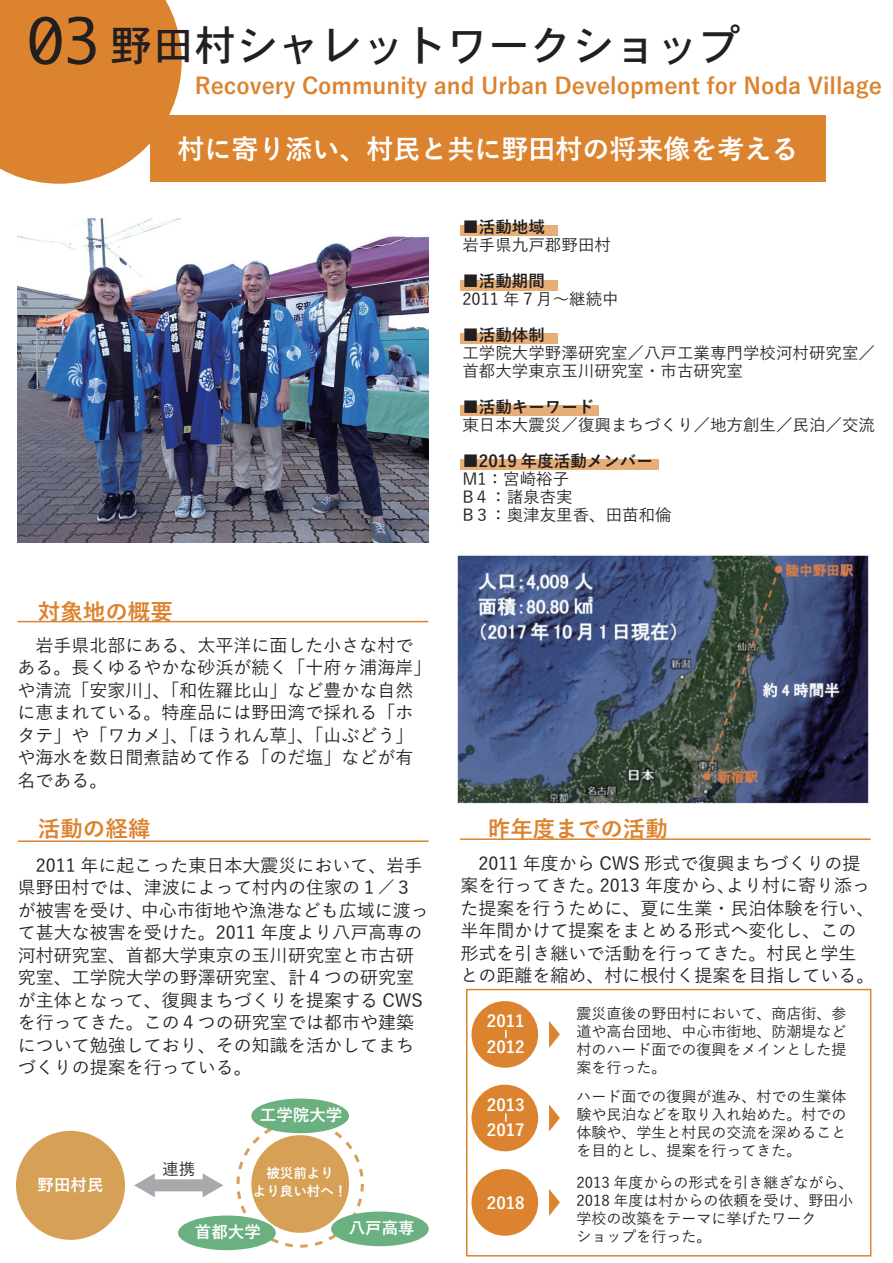
<style>
.page{position:relative;width:893px;height:1263px;background:#fff}
.page>*{position:absolute;margin:0;border:0;box-sizing:border-box;transform-origin:0 0}
.t1{font:42px "Osaka Mono";color:#231f20}
.t2{font:700 27px "Yu Go";color:#fff}
.t3{font:700 22.5px "Yu Go";color:#db832e}
.t4{font:500 18px/22.5px "Yu Go";color:#231f20}
.t5{font:500 16.5px/18px "Yu Go";color:#231f20}
.t6{font:700 16.5px/25.5px "Yu Go";color:#fff}
.t7{font:700 16.5px "Yu Go";color:#231f20}
.t8{font:500 15px/18px "Yu Go";color:#231f20;text-align:justify}
.t9{font:700 13.5px "Yu Go";color:#fff}
.s1{font-size:72px}
.s2{font-size:16.5px}
</style>
<div class="page">
<div style="left:460px;top:459px;width:199px;height:11px;background:#e7ae77"></div>
<div style="left:460px;top:405px;width:139px;height:11px;background:#e7ae77"></div>
<div style="left:460px;top:333px;width:98px;height:11px;background:#e7ae77"></div>
<div style="left:460px;top:280px;width:98px;height:11px;background:#e7ae77"></div>
<div style="left:460px;top:225px;width:98px;height:11px;background:#e7ae77"></div>
<div style="left:150px;top:115px;width:675px;height:66px;background:#db832e"></div>
<div style="left:0;top:0;width:182px;height:184px;background:#db832e"></div>
<div style="left:471px;top:1001px;width:67px;height:67px;background:#db832e;border-radius:50%"></div>
<div style="left:471px;top:1085px;width:67px;height:66px;background:#db832e;border-radius:50%"></div>
<div style="left:471px;top:1169px;width:67px;height:67px;background:#db832e;border-radius:50%"></div>
<div style="left:466px;top:989px;width:405px;height:267px;border:2px solid #db832e"></div>
<svg style="left:549px;top:1021px;width:11px;height:27px"></svg>
<svg style="left:549px;top:1104px;width:11px;height:27px"></svg>
<svg style="left:549px;top:1189px;width:11px;height:27px"></svg>
<hr style="left:18px;top:621px;width:410px;height:1px;background:#db832e">
<hr style="left:18px;top:840px;width:411px;height:2px;background:#db832e">
<hr style="left:460px;top:838px;width:411px;height:2px;background:#db832e">
<svg style="left:505px;top:1030px;width:2px;height:8px"></svg>
<div style="left:16px;top:1131px;width:109px;height:109px;background:#d6a057;border-radius:50%"></div>
<svg style="left:505px;top:1113px;width:2px;height:9px"></svg>
<img style="left:17px;top:219px;width:411px;height:324px">
<img style="left:457px;top:555px;width:412px;height:249px">
<div style="left:251px;top:1135px;width:98px;height:98px;background:#d6a057;border-radius:50%"></div>
<div style="left:236px;top:1120px;width:128px;height:128px;border:3px dashed #d6a057;border-radius:50%"></div>
<div style="left:251px;top:1098px;width:98px;height:35px;background:#6ab081;border-radius:50%"></div>
<div style="left:331px;top:1211px;width:98px;height:35px;background:#6ab081;border-radius:50%"></div>
<div style="left:178px;top:1215px;width:98px;height:35px;background:#6ab081;border-radius:50%"></div>
<div style="left:151px;top:1179px;width:55px;height:12px;background:#a8a9ad"></div>
<svg style="left:134px;top:1173px;width:21px;height:24px"></svg>
<svg style="left:203px;top:1173px;width:20px;height:24px"></svg>
<h1 class="t1" style="left:28px;top:24px;width:714px"><span class="s1">03</span> 野田村シャレットワークショップ</h1>
<p class="t3" style="left:195px;top:73px;width:688px">Recovery Community and Urban Development for Noda Village</p>
<h2 class="t2" style="left:177px;top:134px;width:623px">村に寄り添い、村民と共に野田村の将来像を考える</h2>
<p class="t3" style="left:38px;top:599px;width:136px">対象地の概要</p>
<p class="t4" style="left:18px;top:632px;width:415px">　岩手県北部にある、太平洋に面した小さな村である。長くゆるやかな砂浜が続く「十府ヶ浦海岸」や清流「安家川」、「和佐羅比山」など豊かな自然に恵まれている。特産品には野田湾で採れる「ホタテ」や「ワカメ」、「ほうれん草」、「山ぶどう」や海水を数日間煮詰めて作る「のだ塩」などが有名である。</p>
<p class="t3" style="left:38px;top:816px;width:114px">活動の経緯</p>
<p class="t4" style="left:18px;top:851px;width:412px">　2011 年に起こった東日本大震災において、岩手県野田村では、津波によって村内の住家の１<span class="s2">／</span>３が被害を受け、中心市街地や漁港なども広域に渡って甚大な被害を受けた。2011 年度より八戸高専の河村研究室、首都大学東京の玉川研究室と市古研究室、工学院大学の野澤研究室、計４つの研究室が主体となって、復興まちづくりを提案する CWSを行ってきた。この４つの研究室では都市や建築について勉強しており、その知識を活かしてまちづくりの提案を行っている。</p>
<p class="t6" style="left:260px;top:1103px;width:84px">工学院大学</p>
<p class="t5" style="left:162px;top:1157px;width:35px">連携</p>
<p class="t9" style="left:266px;top:1165px;width:69px">被災前より</p>
<p class="t6" style="left:38px;top:1172px;width:67px">野田村民</p>
<p class="t9" style="left:253px;top:1183px;width:96px">より良い村へ！</p>
<p class="t6" style="left:195px;top:1220px;width:67px">首都大学</p>
<p class="t6" style="left:349px;top:1216px;width:67px">八戸高専</p>
<p class="t7" style="left:462px;top:217px;width:84px">■活動地域</p>
<p class="t5" style="left:462px;top:234px;width:150px">岩手県九戸郡野田村</p>
<p class="t7" style="left:462px;top:271px;width:84px">■活動期間</p>
<p class="t5" style="left:462px;top:288px;width:158px">2011 年７月～継続中</p>
<p class="t7" style="left:462px;top:325px;width:84px">■活動体制</p>
<p class="t5" style="left:462px;top:342px;width:414px">工学院大学野澤研究室／八戸工業専門学校河村研究室／首都大学東京玉川研究室・市古研究室</p>
<p class="t7" style="left:462px;top:397px;width:133px">■活動キーワード</p>
<p class="t5" style="left:462px;top:414px;width:414px">東日本大震災／復興まちづくり／地方創生／民泊／交流</p>
<p class="t7" style="left:462px;top:451px;width:192px">■2019 年度活動メンバー</p>
<p class="t5" style="left:462px;top:468px;width:211px">M1：宮崎裕子　　<br>B４：諸泉杏実<br>B３：奥津友里香、田苗和倫</p>
<p class="t3" style="left:488px;top:816px;width:181px">昨年度までの活動</p>
<p class="t4" style="left:460px;top:849px;width:415px">　2011 年度から CWS 形式で復興まちづくりの提案を行ってきた。2013 年度から、より村に寄り添った提案を行うために、夏に生業・民泊体験を行い、半年間かけて提案をまとめる形式へ変化し、この形式を引き継いで活動を行ってきた。村民と学生との距離を縮め、村に根付く提案を目指している。</p>
<p class="t6" style="left:487px;top:1008px;width:39px">2011</p>
<p class="t6" style="left:487px;top:1034px;width:39px">2012</p>
<p class="t6" style="left:487px;top:1092px;width:39px">2013<br>2017</p>
<p class="t6" style="left:487px;top:1190px;width:39px">2018</p>
<p class="t8" style="left:576px;top:1002px;width:271px">震災直後の野田村において、商店街、参道や高台団地、中心市街地、防潮堤など村のハード面での復興をメインとした提案を行った。</p>
<p class="t8" style="left:576px;top:1086px;width:271px">ハード面での復興が進み、村での生業体験や民泊などを取り入れ始めた。村での体験や、学生と村民の交流を深めることを目的とし、提案を行ってきた。</p>
<p class="t8" style="left:576px;top:1171px;width:279px;text-align:left">2013 年度からの形式を引き継ぎながら、<br>2018 年度は村からの依頼を受け、野田小学校の改築をテーマに挙げたワーク<br>ショップを行った。</p>
</div>
